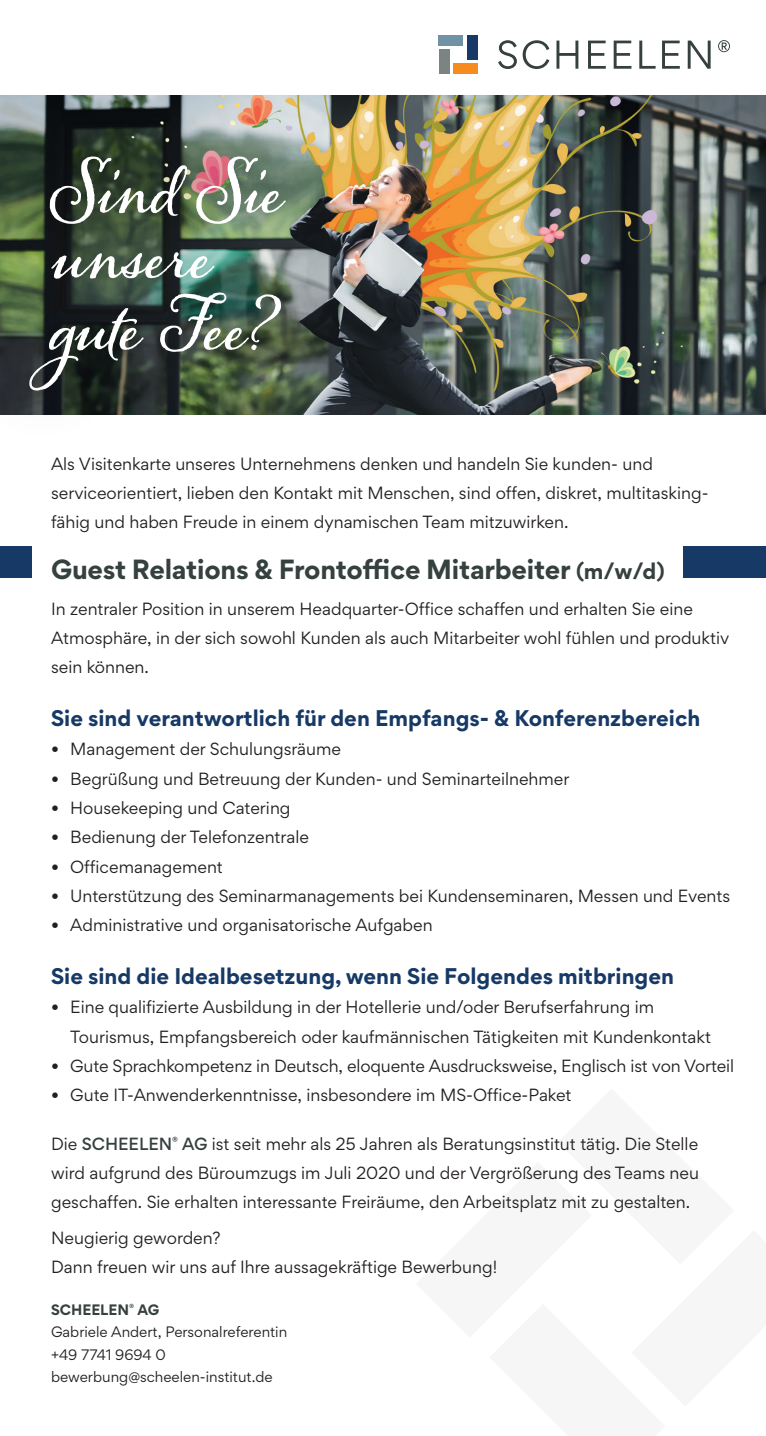
<style>
.page{position:relative;width:766px;height:1436px;background:#fff}
.page>*{position:absolute;margin:0;border:0;box-sizing:border-box;transform-origin:0 0}
.t1{font:700 67.5px/65.2px "Alana";color:#fff}
.t2{font:700 24.75px "Gordita";letter-spacing:-.01em;color:#35403f}
.t3{font:700 20.25px "Gordita";color:#163965}
.t4{font:15.75px/29.2px "Gordita";color:#231f20}
.t5{font:13.5px/22.5px "Gordita";color:#231f20}
.s1{font-size:20.25px}
.s2{font-weight:500;color:#35403f}
.s3{font-weight:700;color:#35403f}
</style>
<div class="page">
<div style="left:438px;top:50px;width:11px;height:24px;background:#7c8383"></div>
<div style="left:438px;top:35px;width:25px;height:11px;background:#7191a5"></div>
<div style="left:467px;top:35px;width:10px;height:24px;background:#163965"></div>
<div style="left:453px;top:63px;width:24px;height:11px;background:#f68c1f"></div>
<svg style="left:498px;top:40px;width:18px;height:29px"></svg>
<svg style="left:522px;top:40px;width:27px;height:29px"></svg>
<svg style="left:556px;top:41px;width:22px;height:28px"></svg>
<svg style="left:588px;top:41px;width:17px;height:28px"></svg>
<svg style="left:613px;top:41px;width:18px;height:28px"></svg>
<svg style="left:639px;top:41px;width:16px;height:28px"></svg>
<svg style="left:662px;top:41px;width:17px;height:28px"></svg>
<svg style="left:687px;top:41px;width:23px;height:28px"></svg>
<svg style="left:718px;top:40px;width:11px;height:12px"></svg>
<div style="left:0;top:546px;width:32px;height:32px;background:#163965"></div>
<img style="left:0;top:96px;width:765px;height:319px">
<div style="left:682px;top:546px;width:83px;height:32px;background:#163965"></div>
<div style="left:0;top:102px;width:335px;height:342px;background:#231f20;opacity:.75"></div>
<h1 class="t1" style="left:51px;top:156px;width:234px">Sind Sie unsere</h1>
<h1 class="t1" style="left:51px;top:293px;width:227px">gute Fee?</h1>
<p class="t4" style="left:51px;top:449px;width:659px">Als Visitenkarte unseres Unternehmens denken und handeln Sie kunden- und serviceorientiert, lieben den Kontakt mit Menschen, sind offen, diskret, multitasking&shy;fähig und haben Freude in einem dynamischen Team mitzuwirken.</p>
<h2 class="t2" style="left:51px;top:549px;width:615px">Guest Relations &amp; Frontoffice Mitarbeiter <span class="s1">(m/w/d)</span></h2>
<p class="t4" style="left:51px;top:593px;width:679px">In zentraler Position in unserem Headquarter-Office schaffen und erhalten Sie eine<br>Atmosphäre, in der sich sowohl Kunden als auch Mitarbeiter wohl fühlen und produktiv sein können.</p>
<p class="t3" style="left:51px;top:702px;width:650px">Sie sind verantwortlich für den Empfangs- &amp; Konferenzbereich</p>
<p class="t4" style="left:51px;top:734px;width:291px">• Management der Schulungsräume</p>
<p class="t4" style="left:51px;top:763px;width:520px">• Begrüßung und Betreuung der Kunden- und Seminarteilnehmer</p>
<p class="t4" style="left:51px;top:792px;width:241px">• Housekeeping und Catering</p>
<p class="t4" style="left:51px;top:822px;width:259px">• Bedienung der Telefonzentrale</p>
<p class="t4" style="left:51px;top:851px;width:173px">• Officemanagement</p>
<p class="t4" style="left:51px;top:880px;width:680px">• Unterstützung des Seminarmanagements bei Kundenseminaren, Messen und Events</p>
<p class="t4" style="left:51px;top:909px;width:383px">• Administrative und organisatorische Aufgaben</p>
<p class="t3" style="left:51px;top:959px;width:624px">Sie sind die Idealbesetzung, wenn Sie Folgendes mitbringen</p>
<p class="t4" style="left:70px;top:992px;width:642px;text-indent:-19px">• Eine qualifizierte Ausbildung in der Hotellerie und/oder Berufserfahrung im<br>Tourismus, Empfangsbereich oder kaufmännischen Tätigkeiten mit Kundenkontakt</p>
<p class="t4" style="left:51px;top:1050px;width:684px">• Gute Sprachkompetenz in Deutsch, eloquente Ausdrucksweise, Englisch ist von Vorteil</p>
<p class="t4" style="left:51px;top:1079px;width:521px">• Gute IT-Anwenderkenntnisse, insbesondere im MS-Office-Paket</p>
<p class="t4" style="left:51px;top:1128px;width:649px;text-align:justify">Die <span class="s2">SCHEELEN</span><sup>®</sup> <span class="s2">AG</span> ist seit mehr als 25 Jahren als Beratungsinstitut tätig. Die Stelle wird aufgrund des Büroumzugs im Juli 2020 und der Vergrößerung des Teams neu geschaffen. Sie erhalten interessante Freiräume, den Arbeitsplatz mit zu gestalten.</p>
<p class="t4" style="left:51px;top:1222px;width:447px">Neugierig geworden?<br>Dann freuen wir uns auf Ihre aussagekräftige Bewerbung!</p>
<p class="t5" style="left:51px;top:1297px;width:238px"><span class="s3">SCHEELEN</span><sup>®</sup> <span class="s3">AG<br></span>Gabriele Andert, Personalreferentin +49 7741 9694 0 bewerbung@scheelen-institut.de</p>
</div>
